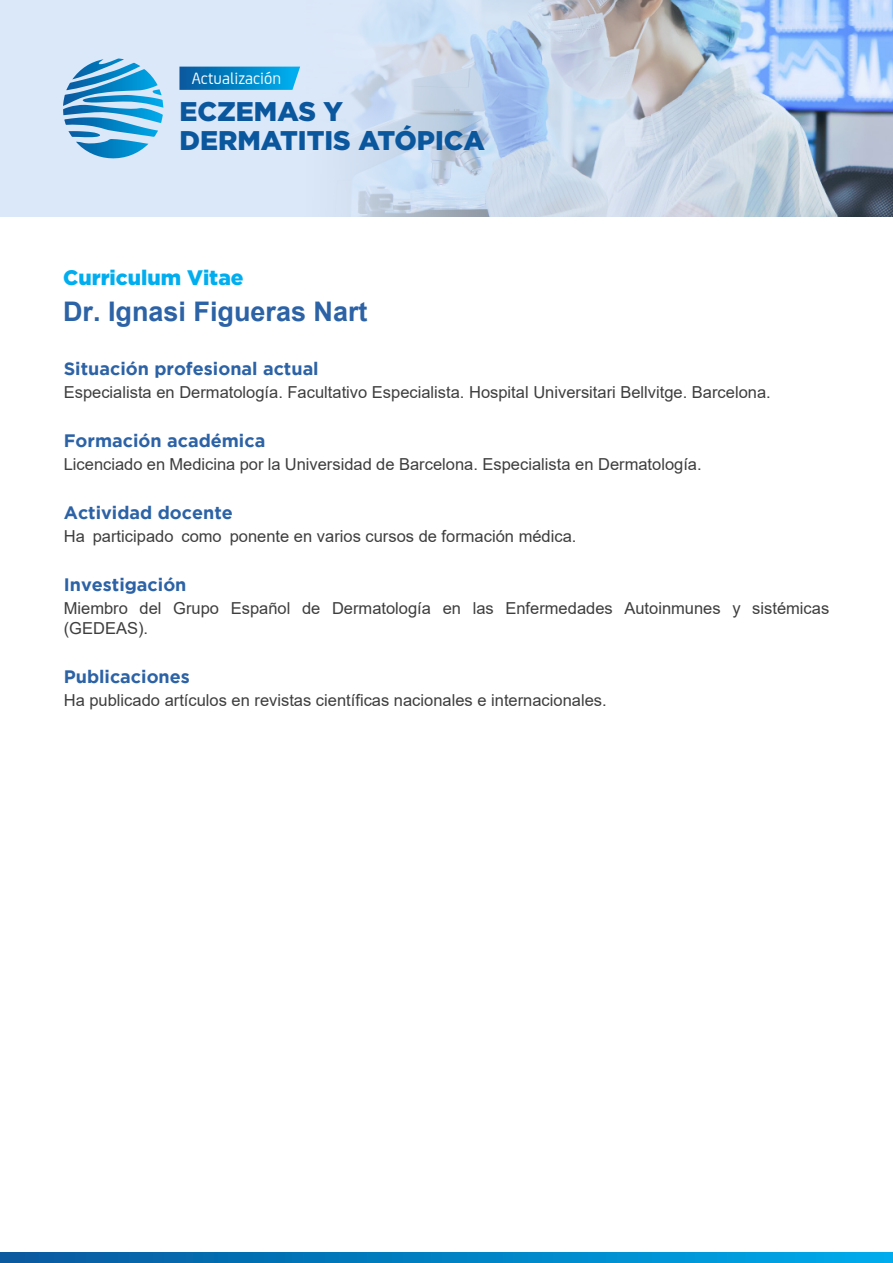
<style>
.page{position:relative;width:893px;height:1263px;background:#fff}
.page>*{position:absolute;margin:0;border:0;box-sizing:border-box;transform-origin:0 0}
.t1{font:900 27px "Gotham";color:#0b579e}
.t2{font:700 27px "Arial";color:#2c62a6}
.t3{font:900 21px "Gotham";color:#00aeef}
.t4{font:700 18px "Gotham";color:#2c62a6}
.t5{font:17.25px "FS Joey";color:#fff}
.t6{font:16.5px/19.8px "Arial";color:#3e3e3f}
</style>
<div class="page">
<div style="left:0;top:0;width:893px;height:217px;background:#dbe8f9"></div>
<img style="left:342px;top:0;width:551px;height:217px">
<svg style="left:0;top:1252px;width:893px;height:11px"></svg>
<svg style="left:63px;top:59px;width:100px;height:100px"></svg>
<svg style="left:179px;top:67px;width:121px;height:23px"></svg>
<p class="t5" style="left:192px;top:68px;width:91px">Actualización</p>
<p class="t1" style="left:179px;top:93px;width:165px">ECZEMAS Y</p>
<p class="t1" style="left:179px;top:122px;width:307px">DERMATITIS ATÓPICA</p>
<p class="t3" style="left:63px;top:263px;width:182px">Curriculum Vitae</p>
<p class="t2" style="left:63px;top:293px;width:306px">Dr. Ignasi Figueras Nart</p>
<p class="t4" style="left:64px;top:358px;width:256px">Situación profesional actual</p>
<p class="t6" style="left:64px;top:382px;width:708px">Especialista en Dermatología. Facultativo Especialista. Hospital Universitari Bellvitge. Barcelona.</p>
<p class="t4" style="left:64px;top:430px;width:203px">Formación académica</p>
<p class="t6" style="left:64px;top:454px;width:639px">Licenciado en Medicina por la Universidad de Barcelona. Especialista en Dermatología.</p>
<p class="t4" style="left:64px;top:502px;width:171px">Actividad docente</p>
<p class="t6" style="left:64px;top:526px;width:514px">Ha participado como ponente en varios cursos de formación médica.</p>
<p class="t4" style="left:64px;top:574px;width:124px">Investigación</p>
<p class="t6" style="left:64px;top:598px;width:767px">Miembro del Grupo Español de Dermatología en las Enfermedades Autoinmunes y sistémicas (GEDEAS).</p>
<p class="t4" style="left:64px;top:666px;width:128px">Publicaciones</p>
<p class="t6" style="left:64px;top:690px;width:544px">Ha publicado artículos en revistas científicas nacionales e internacionales.</p>
</div>
